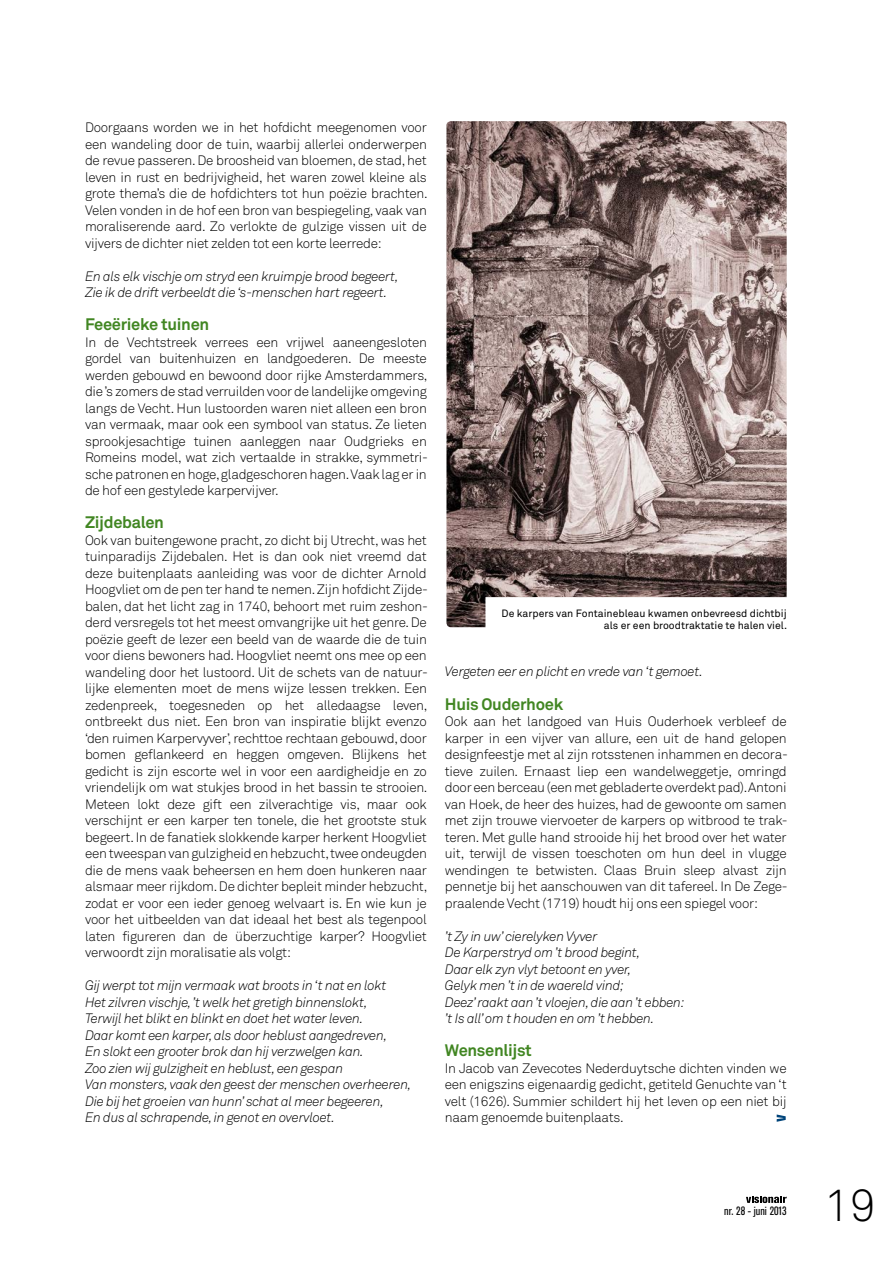
<style>
.page{position:relative;width:893px;height:1263px;background:#fff}
.page>*{position:absolute;margin:0;border:0;box-sizing:border-box;transform-origin:0 0}
.t1{font:300 45px "Akkurat";color:#000}
.t2{font:700 16.5px "Akkurat";letter-spacing:-.02em;color:#418622}
.t3{font:300 13.5px/16.5px "Akkurat";letter-spacing:-.02em;color:#000;text-align:justify}
.t4{font:italic 300 13.5px/16.5px "Akkurat";letter-spacing:-.02em;color:#000}
.t5{font:12px "Akzidenz Grotesk Condensed BQ";color:#000}
.t6{font:10.5px/12px "Akkurat";color:#000;text-align:right}
</style>
<div class="page">
<svg style="left:746px;top:1197px;width:41px;height:6px"></svg>
<img style="left:446px;top:121px;width:341px;height:506px">
<svg style="left:777px;top:1114px;width:9px;height:8px"></svg>
<svg style="left:485px;top:597px;width:302px;height:31px"></svg>
<p class="t3" style="left:85px;top:119px;width:344px">Doorgaans worden we in het hofdicht meegenomen voor een wandeling door de tuin, waarbij allerlei onderwerpen de revue passeren. De broosheid van bloemen, de stad, het leven in rust en bedrijvigheid, het waren zowel kleine als grote thema’s die de hofdichters tot hun poëzie brachten.<br>Velen vonden in de hof een bron van bespiegeling, vaak van moraliserende aard. Zo verlokte de gulzige vissen uit de vijvers de dichter niet zelden tot een korte leerrede:</p>
<p class="t4" style="left:85px;top:268px;width:315px">En als elk vischje om stryd een kruimpje brood begeert,<br>Zie ik de drift verbeeldt die ‘s-menschen hart regeert.</p>
<p class="t2" style="left:85px;top:314px;width:126px">Feeërieke tuinen</p>
<p class="t3" style="left:85px;top:334px;width:344px">In de Vechtstreek verrees een vrijwel aaneengesloten gordel van buitenhuizen en landgoederen. De meeste werden gebouwd en bewoond door rijke Amsterdammers, die ’s zomers de stad verruilden voor de landelijke omgeving langs de Vecht. Hun lustoorden waren niet alleen een bron van vermaak, maar ook een symbool van status. Ze lieten sprookjesachtige tuinen aanleggen naar Oudgrieks en Romeins model, wat zich vertaalde in strakke, symmetri&shy;sche patronen en hoge, gladgeschoren hagen. Vaak lag er in de hof een gestylede karpervijver.</p>
<p class="t2" style="left:85px;top:512px;width:80px">Zijdebalen</p>
<p class="t3" style="left:85px;top:532px;width:344px">Ook van buitengewone pracht, zo dicht bij Utrecht, was het tuinparadijs Zijdebalen. Het is dan ook niet vreemd dat deze buitenplaats aanleiding was voor de dichter Arnold Hoogvliet om de pen ter hand te nemen. Zijn hofdicht Zijde&shy;balen, dat het licht zag in 1740, behoort met ruim zeshon&shy;derd versregels tot het meest omvangrijke uit het genre. De poëzie geeft de lezer een beeld van de waarde die de tuin voor diens bewoners had. Hoogvliet neemt ons mee op een wandeling door het lustoord. Uit de schets van de natuur&shy;lijke elementen moet de mens wijze lessen trekken. Een zedenpreek, toegesneden op het alledaagse leven, ontbreekt dus niet. Een bron van inspiratie blijkt evenzo ‘den ruimen Karpervyver’, rechttoe rechtaan gebouwd, door bomen geflankeerd en heggen omgeven. Blijkens het gedicht is zijn escorte wel in voor een aardigheidje en zo vriendelijk om wat stukjes brood in het bassin te strooien.<br>Meteen lokt deze gift een zilverachtige vis, maar ook verschijnt er een karper ten tonele, die het grootste stuk begeert. In de fanatiek slokkende karper herkent Hoogvliet een tweespan van gulzigheid en hebzucht, twee ondeugden die de mens vaak beheersen en hem doen hunkeren naar alsmaar meer rijkdom. De dichter bepleit minder hebzucht, zodat er voor een ieder genoeg welvaart is. En wie kun je voor het uitbeelden van dat ideaal het best als tegenpool laten figureren dan de überzuchtige karper? Hoogvliet verwoordt zijn moralisatie als volgt:</p>
<p class="t4" style="left:85px;top:977px;width:328px">Gij werpt tot mijn vermaak wat broots in ‘t nat en lokt<br>Het zilvren vischje, ’t welk het gretigh binnenslokt,<br>Terwijl het blikt en blinkt en doet het water leven.<br>Daar komt een karper, als door heblust aangedreven,<br>En slokt een grooter brok dan hij verzwelgen kan.<br>Zoo zien wij gulzigheit en heblust, een gespan<br>Van monsters, vaak den geest der menschen overheeren, Die bij het groeien van hunn’ schat al meer begeeren,<br>En dus al schrapende, in genot en overvloet.</p>
<p class="t6" style="left:502px;top:607px;width:287px">De karpers van Fontainebleau kwamen onbevreesd dichtbij als er een broodtraktatie te halen viel.</p>
<p class="t4" style="left:445px;top:664px;width:260px">Vergeten eer en plicht en vrede van ‘t gemoet.</p>
<p class="t2" style="left:445px;top:693px;width:120px">Huis Ouderhoek</p>
<p class="t3" style="left:445px;top:713px;width:344px">Ook aan het landgoed van Huis Ouderhoek verbleef de karper in een vijver van allure, een uit de hand gelopen designfeestje met al zijn rotsstenen inhammen en decora&shy;tieve zuilen. Ernaast liep een wandelweggetje, omringd door een berceau (een met gebladerte overdekt pad). Antoni van Hoek, de heer des huizes, had de gewoonte om samen met zijn trouwe viervoeter de karpers op witbrood te trak&shy;teren. Met gulle hand strooide hij het brood over het water uit, terwijl de vissen toeschoten om hun deel in vlugge wendingen te betwisten. Claas Bruin sleep alvast zijn pennetje bij het aanschouwen van dit tafereel. In De Zege&shy;praalende Vecht (1719) houdt hij ons een spiegel voor:</p>
<p class="t4" style="left:445px;top:928px;width:241px">’t Zy in uw’ cierelyken Vyver<br>De Karperstryd om ’t brood begint,<br>Daar elk zyn vlyt betoont en yver,<br>Gelyk men ’t in de waereld vind;<br>Deez’ raakt aan ’t vloejen, die aan ’t ebben: ’t Is all’ om t houden en om ’t hebben.</p>
<p class="t2" style="left:445px;top:1040px;width:89px">Wensenlijst</p>
<p class="t3" style="left:445px;top:1060px;width:343px">In Jacob van Zevecotes Nederduytsche dichten vinden we een enigszins eigenaardig gedicht, getiteld Genuchte van ‘t velt (1626). Summier schildert hij het leven op een niet bij naam genoemde buitenplaats.</p>
<p class="t5" style="left:724px;top:1204px;width:64px">nr. 28 - juni 2013</p>
<h1 class="t1" style="left:825px;top:1179px;width:53px">19</h1>
</div>
